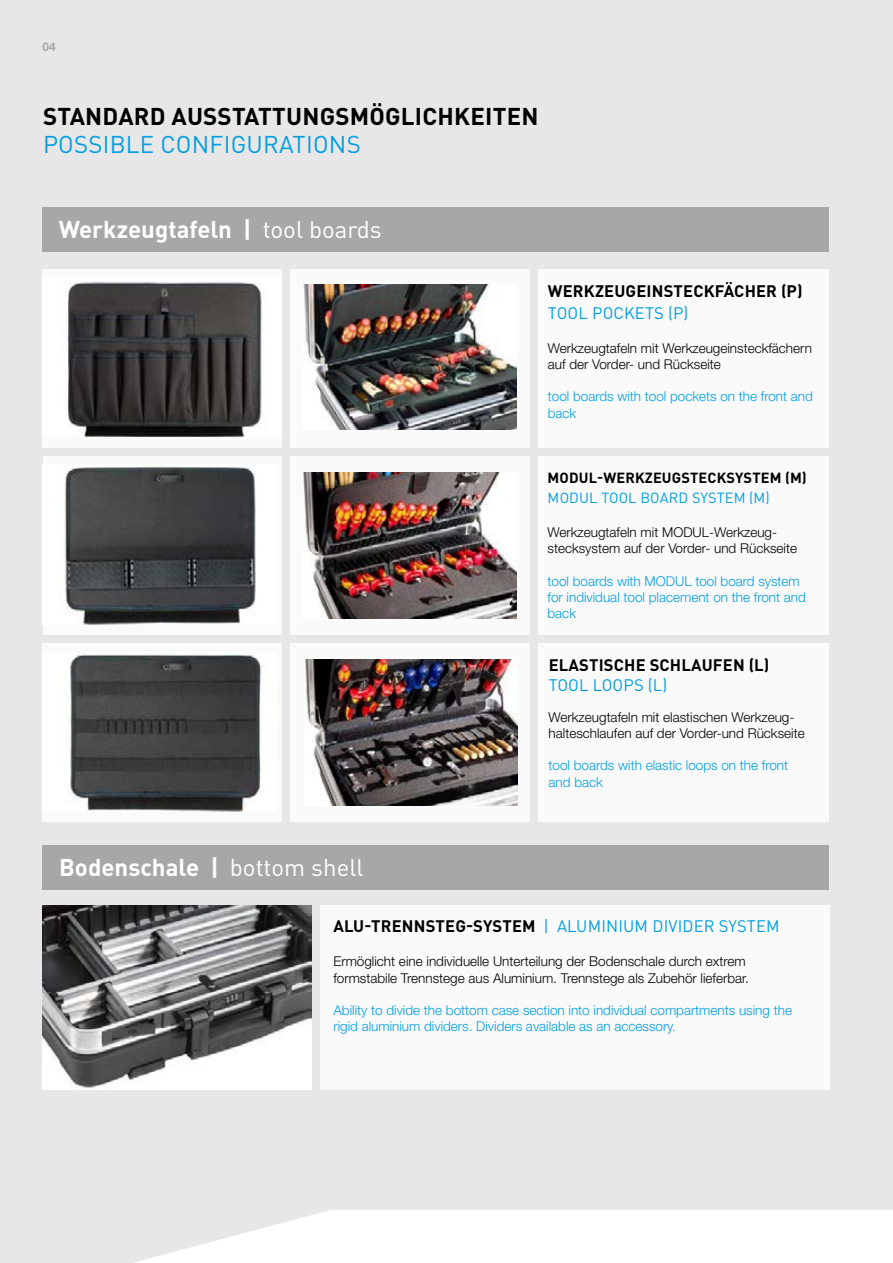
<style>
.page{position:relative;width:893px;height:1263px;background:#e7e7e7}
.page>*{position:absolute;margin:0;border:0;box-sizing:border-box;transform-origin:0 0}
.t1{font:700 24px "DINOT";color:#fff}
.t2{font:700 24px "DINOT";letter-spacing:.01em;color:#000}
.t3{font:24px "DINOT";letter-spacing:.01em;color:#009ee3}
.t4{font:16.5px "DINOT";letter-spacing:.01em;color:#009ee3}
.t5{font:700 16.5px "DINOT";letter-spacing:.01em;color:#000}
.t6{font:700 14.55px "DINOT";letter-spacing:.01em;color:#000}
.t7{font:14.55px "DINOT";letter-spacing:.01em;color:#009ee3}
.t8{font:300 13.5px/16.2px "Helvetica Neue LT Std";color:#000}
.t9{font:300 13.5px/16.2px "Helvetica Neue LT Std";color:#009ee3}
.t10{font:700 12px "Helvetica Neue LT Std";color:#a7a7a8}
.s1{font-weight:400}
.s2{font-weight:700;color:#000}
</style>
<div class="page">
<svg style="left:134px;top:1210px;width:759px;height:53px;background:#fbfbfb"></svg>
<div style="left:43px;top:269px;width:239px;height:178px;background:#fafafa"></div>
<div style="left:291px;top:269px;width:239px;height:178px;background:#fafafa"></div>
<div style="left:539px;top:269px;width:290px;height:178px;background:#fafafa"></div>
<div style="left:539px;top:643px;width:290px;height:178px;background:#fafafa"></div>
<div style="left:539px;top:456px;width:290px;height:179px;background:#fafafa"></div>
<div style="left:320px;top:905px;width:509px;height:185px;background:#fafafa"></div>
<div style="left:291px;top:643px;width:239px;height:178px;background:#fafafa"></div>
<div style="left:291px;top:456px;width:239px;height:179px;background:#fafafa"></div>
<div style="left:42px;top:643px;width:240px;height:178px;background:#fafafa"></div>
<div style="left:43px;top:456px;width:239px;height:179px;background:#fafafa"></div>
<div style="left:42px;top:207px;width:787px;height:45px;background:#a7a7a8"></div>
<div style="left:42px;top:845px;width:787px;height:44px;background:#a7a7a8"></div>
<img style="left:70px;top:654px;width:191px;height:158px">
<div style="left:43px;top:278px;width:239px;height:159px;background:#fff"></div>
<img style="left:67px;top:281px;width:195px;height:156px">
<img style="left:42px;top:465px;width:214px;height:160px">
<img style="left:42px;top:905px;width:269px;height:185px">
<img style="left:303px;top:472px;width:214px;height:146px">
<img style="left:305px;top:659px;width:213px;height:146px">
<img style="left:303px;top:284px;width:213px;height:146px">
<p class="t10" style="left:43px;top:39px;width:15px">04</p>
<h1 class="t2" style="left:43px;top:100px;width:497px">STANDARD AUSSTATTUNGSMÖGLICHKEITEN</h1>
<h1 class="t3" style="left:43px;top:130px;width:319px">POSSIBLE CONFIGURATIONS</h1>
<h1 class="t1" style="left:59px;top:214px;width:324px">Werkzeugtafeln | <span class="s1">tool boards</span></h1>
<h1 class="t1" style="left:59px;top:851px;width:306px">Bodenschale | <span class="s1">bottom shell</span></h1>
<p class="t5" style="left:548px;top:280px;width:256px">WERKZEUGEINSTECKFÄCHER (P)</p>
<p class="t4" style="left:548px;top:302px;width:142px">TOOL POCKETS (P)</p>
<p class="t8" style="left:548px;top:340px;width:266px">Werkzeugtafeln mit Werkzeugeinsteckfächern auf der Vorder- und Rückseite</p>
<p class="t9" style="left:548px;top:388px;width:267px">tool boards with tool pockets on the front and back</p>
<p class="t6" style="left:548px;top:468px;width:261px">MODUL-WERKZEUGSTECKSYSTEM (M)</p>
<p class="t7" style="left:548px;top:489px;width:224px">MODUL TOOL BOARD SYSTEM (M)</p>
<p class="t8" style="left:548px;top:524px;width:251px">Werkzeugtafeln mit MODUL-Werkzeug&shy;stecksystem auf der Vorder- und Rückseite</p>
<p class="t9" style="left:548px;top:573px;width:260px">tool boards with MODUL tool board system for individual tool placement on the front and back</p>
<p class="t5" style="left:549px;top:655px;width:222px">ELASTISCHE SCHLAUFEN (L)</p>
<p class="t4" style="left:549px;top:675px;width:120px">TOOL LOOPS (L)</p>
<p class="t8" style="left:549px;top:709px;width:258px">Werkzeugtafeln mit elastischen Werkzeug&shy;halteschlaufen auf der Vorder-und Rückseite</p>
<p class="t9" style="left:549px;top:757px;width:241px">tool boards with elastic loops on the front and back</p>
<p class="t4" style="left:334px;top:916px;width:448px"><span class="s2">ALU-TRENNSTEG-SYSTEM</span> | ALUMINIUM DIVIDER SYSTEM</p>
<p class="t8" style="left:333px;top:953px;width:417px">Ermöglicht eine individuelle Unterteilung der Bodenschale durch extrem formstabile Trennstege aus Aluminium. Trennstege als Zubehör lieferbar.</p>
<p class="t9" style="left:333px;top:1002px;width:460px">Ability to divide the bottom case section into individual compartments using the rigid aluminium dividers. Dividers available as an accessory.</p>
</div>
